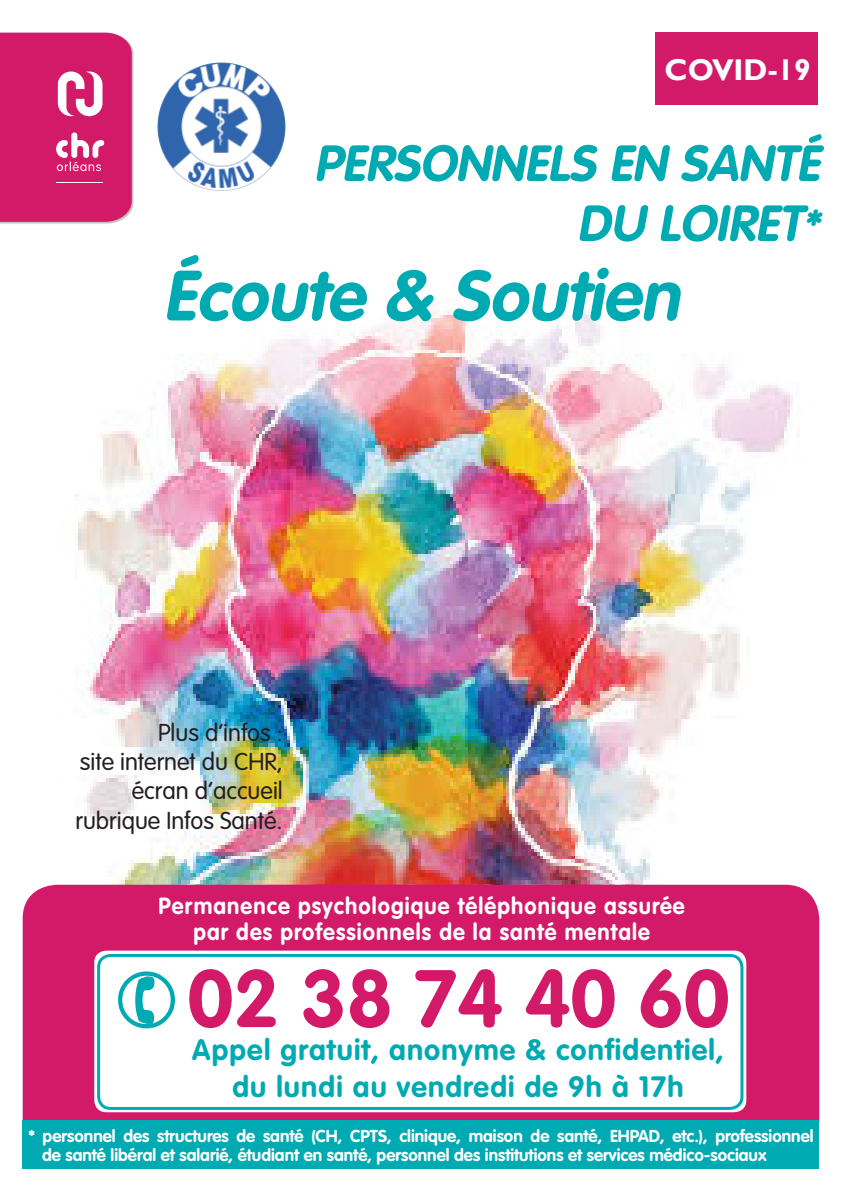
<style>
.page{position:relative;width:842px;height:1191px;background:#fff}
.page>*{position:absolute;margin:0;border:0;box-sizing:border-box;transform-origin:0 0}
.t1{font:700 80px "VAG Rounded Std";color:#d21a69}
.t2{font:italic 700 70px "VAG Rounded Std";color:#00aab3}
.t3{font:italic 700 50px/60px "VAG Rounded Std";color:#00aab3;text-align:right}
.t4{font:700 30px "Gill Sans";color:#fff}
.t5{font:700 29px/37px "VAG Rounded Std";letter-spacing:.04em;color:#00aab3;text-align:center}
.t6{font:300 24px/29.2px "VAG Rounded Std";color:#231f20;text-align:right}
.t7{font:700 23.1px/26.4px "VAG Rounded Std";letter-spacing:.05em;color:#fff;text-align:center;scale:.95 1}
.t8{font:700 17px/19px "VAG Rounded Std";color:#fff}
.s1{font-size:44px}
.s2{font-size:25px}
</style>
<div class="page">
<div style="left:0;top:33px;width:134px;height:192px;background:#231f20;opacity:.3"></div>
<svg style="left:0;top:33px;width:132px;height:189px;background:#d52b74"></svg>
<hr style="left:56px;top:182px;width:46px;height:1px;background:#fff">
<img style="left:75px;top:304px;width:718px;height:580px">
<div style="left:23px;top:884px;width:796px;height:236px;background:#d21a69"></div>
<div style="left:23px;top:1120px;width:796px;height:49px;background:#00aab3"></div>
<div style="left:655px;top:33px;width:162px;height:72px;background:#d21a69"></div>
<img style="left:157px;top:62px;width:129px;height:129px">
<div style="left:94px;top:950px;width:652px;height:162px;background:#fff;border-radius:12px"></div>
<div style="left:97px;top:954px;width:646px;height:156px;border:3px solid #00aab3;border-radius:12px"></div>
<div style="left:264px;top:1036px;width:6px;height:25px;border:2px solid #fff;border-radius:2px"></div>
<svg style="left:264px;top:1037px;width:3px;height:24px"></svg>
<div style="left:276px;top:1073px;width:7px;height:25px;border:2px solid #fff;border-radius:2px"></div>
<svg style="left:279px;top:1073px;width:4px;height:25px"></svg>
<svg style="left:118px;top:971px;width:57px;height:58px"></svg>
<p class="t4" style="left:665px;top:52px;width:148px">COVID-19</p>
<p class="t3" style="left:314px;top:135px;width:518px">PERSONNELS EN SANTÉ<br>DU LOIRET<span class="s1">*</span></p>
<p class="t2" style="left:163px;top:255px;width:533px">Écoute &amp; Soutien</p>
<p class="t6" style="left:75px;top:718px;width:209px">Plus d’infos :<br>site internet du CHR, écran d’accueil rubrique Infos Santé<span class="s2">.</span></p>
<p class="t7" style="left:159px;top:893px;width:555px">Permanence psychologique téléphonique assurée par des professionnels de la santé mentale</p>
<p class="t1" style="left:188px;top:952px;width:544px">02 38 74 40 60</p>
<p class="t5" style="left:192px;top:1032px;width:533px">Appel gratuit, anonyme &amp; confidentiel, du lundi au vendredi de 9h à 17h</p>
<p class="t8" style="left:42px;top:1126px;width:773px;text-indent:-14px">* personnel des structures de santé (CH, CPTS, clinique, maison de santé, EHPAD, etc.), professionnel de santé libéral et salarié, étudiant en santé, personnel des institutions et services médico-sociaux</p>
</div>
